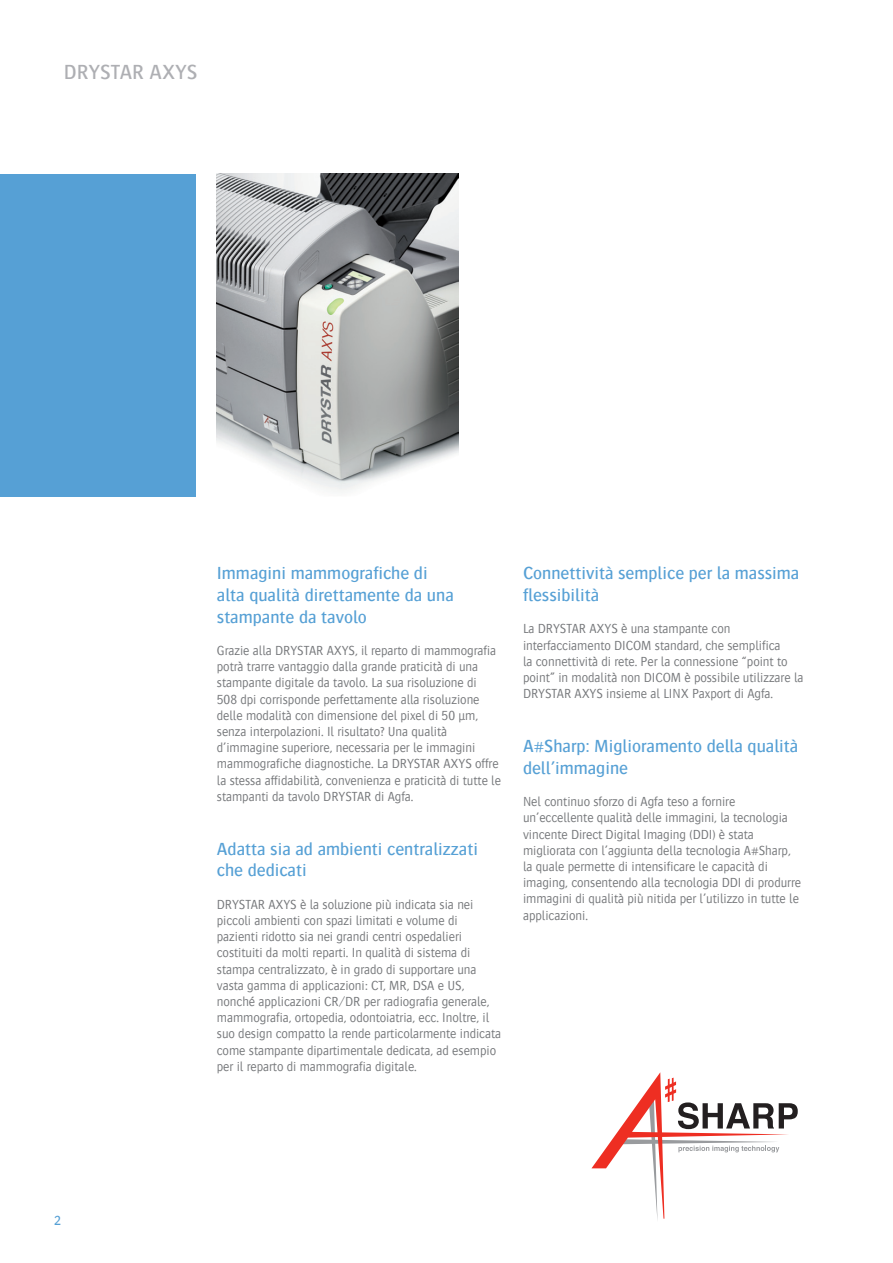
<style>
.page{position:relative;width:893px;height:1263px;background:#fff}
.page>*{position:absolute;margin:0;border:0;box-sizing:border-box;transform-origin:0 0}
.t1{font:500 21px "Bosis For Agfa";color:#aeafb3}
.t2{font:500 18px/21.6px "Bosis For Agfa";color:#56a0d5}
.t3{font:300 13.5px/16.2px "Bosis For Agfa";letter-spacing:-.005em;color:#76787b}
.t4{font:500 13.5px "Bosis For Agfa";color:#56a0d5}
</style>
<div class="page">
<div style="left:0;top:174px;width:196px;height:322px;background:#56a0d5"></div>
<svg style="left:591px;top:1072px;width:207px;height:148px"></svg>
<img style="left:217px;top:174px;width:242px;height:317px">
<h1 class="t1" style="left:64px;top:61px;width:135px">DRYSTAR AXYS</h1>
<p class="t4" style="left:54px;top:1213px;width:8px">2</p>
<h2 class="t2" style="left:217px;top:562px;width:238px">Immagini mammografiche di alta qualità direttamente da una stampante da tavolo</h2>
<p class="t3" style="left:217px;top:642px;width:286px">Grazie alla DRYSTAR AXYS, il reparto di mammografia potrà trarre vantaggio dalla grande praticità di una stampante digitale da tavolo. La sua risoluzione di<br>508 dpi corrisponde perfettamente alla risoluzione delle modalità con dimensione del pixel di 50 µm, senza interpolazioni. Il risultato? Una qualità d’immagine superiore, necessaria per le immagini mammografiche diagnostiche. La DRYSTAR AXYS offre la stessa affidabilità, convenienza e praticità di tutte le stampanti da tavolo DRYSTAR di Agfa.</p>
<h2 class="t2" style="left:217px;top:838px;width:263px">Adatta sia ad ambienti centralizzati che dedicati</h2>
<p class="t3" style="left:217px;top:896px;width:286px">DRYSTAR AXYS è la soluzione più indicata sia nei piccoli ambienti con spazi limitati e volume di pazienti ridotto sia nei grandi centri ospedalieri costituiti da molti reparti. In qualità di sistema di stampa centralizzato, è in grado di supportare una vasta gamma di applicazioni: CT, MR, DSA e US, nonché applicazioni CR/DR per radiografia generale, mammografia, ortopedia, odontoiatria, ecc. Inoltre, il suo design compatto la rende particolarmente indicata come stampante dipartimentale dedicata, ad esempio per il reparto di mammografia digitale.</p>
<h2 class="t2" style="left:523px;top:562px;width:278px">Connettività semplice per la massima flessibilità</h2>
<p class="t3" style="left:523px;top:621px;width:282px">La DRYSTAR AXYS è una stampante con interfacciamento DICOM standard, che semplifica<br>la connettività di rete. Per la connessione “point to point” in modalità non DICOM è possibile utilizzare la DRYSTAR AXYS insieme al LINX Paxport di Agfa.</p>
<h2 class="t2" style="left:523px;top:735px;width:277px">A#Sharp: Miglioramento della qualità dell’immagine</h2>
<p class="t3" style="left:523px;top:793px;width:280px">Nel continuo sforzo di Agfa teso a fornire un’eccellente qualità delle immagini, la tecnologia vincente Direct Digital Imaging (DDI) è stata migliorata con l’aggiunta della tecnologia A#Sharp, la quale permette di intensificare le capacità di imaging, consentendo alla tecnologia DDI di produrre immagini di qualità più nitida per l’utilizzo in tutte le applicazioni.</p>
</div>
